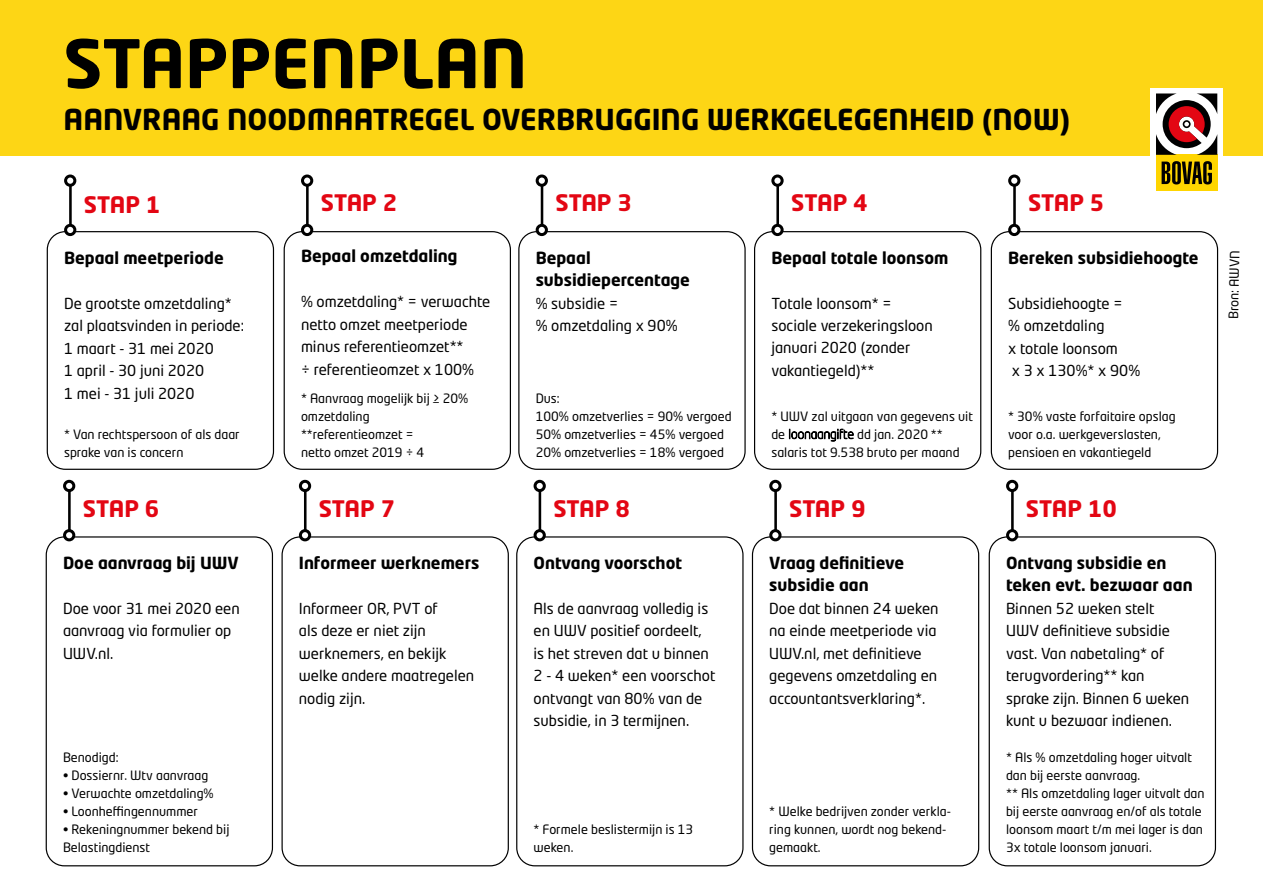
<style>
.page{position:relative;width:1263px;height:893px;background:#fff}
.page>*{position:absolute;margin:0;border:0;box-sizing:border-box;transform-origin:0 0}
.t1{font:700 66px "Neo Tech Std";color:#000}
.t2{font:700 28.5px "Neo Tech Std";color:#000}
.t3{font:700 22.5px "Neo Tech Std";color:#e30613}
.t4{font:700 16.5px/22.5px "Neo Tech Std";color:#000}
.t5{font:15px/22.5px "Neo Tech Std";color:#000}
.t6{font:12.75px/18px "Neo Tech Std";color:#000}
.s1{font-weight:300}
</style>
<div class="page">
<div style="left:47px;top:231px;width:227px;height:239px;border:1px solid #000;border-radius:18px"></div>
<hr style="left:69px;top:181px;width:3px;height:48px;background:#000">
<div style="left:66px;top:225px;width:9px;height:10px;background:#fff;border-radius:50%"></div>
<div style="left:64px;top:224px;width:12px;height:12px;border:3px solid #000;border-radius:50%"></div>
<div style="left:66px;top:176px;width:9px;height:9px;background:#fff;border-radius:50%"></div>
<div style="left:64px;top:175px;width:12px;height:12px;border:3px solid #000;border-radius:50%"></div>
<div style="left:0;top:0;width:1263px;height:155px;background:#fdd615"></div>
<div style="left:1150px;top:88px;width:73px;height:108px;background:#fff"></div>
<div style="left:1156px;top:155px;width:61px;height:36px;background:#ffd500"></div>
<svg style="left:1161px;top:161px;width:51px;height:23px"></svg>
<svg style="left:1156px;top:93px;width:61px;height:62px"></svg>
<div style="left:284px;top:231px;width:227px;height:239px;border:1px solid #000;border-radius:18px"></div>
<hr style="left:306px;top:181px;width:3px;height:48px;background:#000">
<div style="left:302px;top:225px;width:10px;height:10px;background:#fff;border-radius:50%"></div>
<div style="left:301px;top:224px;width:12px;height:12px;border:3px solid #000;border-radius:50%"></div>
<div style="left:302px;top:176px;width:10px;height:9px;background:#fff;border-radius:50%"></div>
<div style="left:301px;top:175px;width:12px;height:12px;border:3px solid #000;border-radius:50%"></div>
<div style="left:518px;top:231px;width:228px;height:239px;border:1px solid #000;border-radius:18px"></div>
<hr style="left:541px;top:181px;width:2px;height:48px;background:#000">
<div style="left:537px;top:225px;width:9px;height:10px;background:#fff;border-radius:50%"></div>
<div style="left:536px;top:224px;width:12px;height:12px;border:3px solid #000;border-radius:50%"></div>
<div style="left:537px;top:176px;width:9px;height:9px;background:#fff;border-radius:50%"></div>
<div style="left:536px;top:175px;width:12px;height:12px;border:3px solid #000;border-radius:50%"></div>
<div style="left:754px;top:231px;width:227px;height:239px;border:1px solid #000;border-radius:18px"></div>
<hr style="left:776px;top:181px;width:3px;height:48px;background:#000">
<div style="left:773px;top:225px;width:9px;height:10px;background:#fff;border-radius:50%"></div>
<div style="left:771px;top:224px;width:13px;height:12px;border:3px solid #000;border-radius:50%"></div>
<div style="left:773px;top:176px;width:9px;height:9px;background:#fff;border-radius:50%"></div>
<div style="left:771px;top:175px;width:13px;height:12px;border:3px solid #000;border-radius:50%"></div>
<div style="left:991px;top:231px;width:227px;height:239px;border:1px solid #000;border-radius:18px"></div>
<hr style="left:1013px;top:181px;width:3px;height:48px;background:#000">
<div style="left:1010px;top:225px;width:9px;height:10px;background:#fff;border-radius:50%"></div>
<div style="left:1008px;top:224px;width:12px;height:12px;border:3px solid #000;border-radius:50%"></div>
<div style="left:1010px;top:176px;width:9px;height:9px;background:#fff;border-radius:50%"></div>
<div style="left:1008px;top:175px;width:12px;height:12px;border:3px solid #000;border-radius:50%"></div>
<div style="left:46px;top:536px;width:227px;height:330px;border:1px solid #000;border-radius:18px"></div>
<hr style="left:68px;top:486px;width:3px;height:49px;background:#000">
<div style="left:65px;top:531px;width:9px;height:9px;background:#fff;border-radius:50%"></div>
<div style="left:63px;top:529px;width:12px;height:12px;border:3px solid #000;border-radius:50%"></div>
<div style="left:65px;top:481px;width:9px;height:10px;background:#fff;border-radius:50%"></div>
<div style="left:63px;top:480px;width:12px;height:12px;border:3px solid #000;border-radius:50%"></div>
<div style="left:281px;top:536px;width:228px;height:330px;border:1px solid #000;border-radius:18px"></div>
<hr style="left:304px;top:486px;width:2px;height:49px;background:#000">
<div style="left:300px;top:531px;width:10px;height:9px;background:#fff;border-radius:50%"></div>
<div style="left:299px;top:529px;width:12px;height:12px;border:3px solid #000;border-radius:50%"></div>
<div style="left:300px;top:481px;width:10px;height:10px;background:#fff;border-radius:50%"></div>
<div style="left:299px;top:480px;width:12px;height:12px;border:3px solid #000;border-radius:50%"></div>
<div style="left:516px;top:536px;width:227px;height:330px;border:1px solid #000;border-radius:18px"></div>
<hr style="left:539px;top:486px;width:2px;height:49px;background:#000">
<div style="left:535px;top:531px;width:9px;height:9px;background:#fff;border-radius:50%"></div>
<div style="left:534px;top:529px;width:12px;height:12px;border:3px solid #000;border-radius:50%"></div>
<div style="left:535px;top:481px;width:9px;height:10px;background:#fff;border-radius:50%"></div>
<div style="left:534px;top:480px;width:12px;height:12px;border:3px solid #000;border-radius:50%"></div>
<div style="left:752px;top:536px;width:227px;height:330px;border:1px solid #000;border-radius:18px"></div>
<hr style="left:774px;top:486px;width:3px;height:49px;background:#000">
<div style="left:771px;top:531px;width:9px;height:9px;background:#fff;border-radius:50%"></div>
<div style="left:769px;top:529px;width:12px;height:12px;border:3px solid #000;border-radius:50%"></div>
<div style="left:771px;top:481px;width:9px;height:10px;background:#fff;border-radius:50%"></div>
<div style="left:769px;top:480px;width:12px;height:12px;border:3px solid #000;border-radius:50%"></div>
<div style="left:989px;top:536px;width:227px;height:330px;border:1px solid #000;border-radius:18px"></div>
<hr style="left:1011px;top:486px;width:3px;height:49px;background:#000">
<div style="left:1007px;top:531px;width:10px;height:9px;background:#fff;border-radius:50%"></div>
<div style="left:1006px;top:529px;width:12px;height:12px;border:3px solid #000;border-radius:50%"></div>
<div style="left:1007px;top:481px;width:10px;height:10px;background:#fff;border-radius:50%"></div>
<div style="left:1006px;top:480px;width:12px;height:12px;border:3px solid #000;border-radius:50%"></div>
<h1 class="t1" style="left:64px;top:21px;width:465px">STAPPENPLAN</h1>
<h2 class="t2" style="left:64px;top:101px;width:1008px">AANVRAAG NOODMAATREGEL OVERBRUGGING WERKGELEGENHEID (NOW)</h2>
<h3 class="t3" style="left:84px;top:190px;width:78px">STAP 1</h3>
<p class="t4" style="left:64px;top:246px;width:161px">Bepaal meetperiode</p>
<p class="t5" style="left:64px;top:292px;width:181px">De grootste omzetdaling* zal plaatsvinden in periode:<br>1 maart - 31 mei 2020<br>1 april - 30 juni 2020<br>1 mei - 31 juli 2020</p>
<p class="t6" style="left:64px;top:425px;width:177px">* Van rechtspersoon of als daar sprake van is concern</p>
<h3 class="t3" style="left:83px;top:494px;width:78px">STAP 6</h3>
<p class="t4" style="left:63px;top:551px;width:177px">Doe aanvraag bij UWV</p>
<p class="t5" style="left:63px;top:597px;width:178px">Doe voor 31 mei 2020 een aanvraag via formulier op<br>UWV.nl.</p>
<p class="t6" style="left:63px;top:748px;width:57px">Benodigd:</p>
<p class="t6" style="left:63px;top:766px;width:147px">• Dossiernr. Wtv aanvraag</p>
<p class="t6" style="left:63px;top:784px;width:152px">• Verwachte omzetdaling%</p>
<p class="t6" style="left:63px;top:802px;width:136px">• Loonheffingennummer</p>
<p class="t6" style="left:63px;top:820px;width:168px">• Rekeningnummer bekend bij<br>Belastingdienst</p>
<h3 class="t3" style="left:321px;top:189px;width:78px">STAP 2</h3>
<p class="t4" style="left:301px;top:245px;width:158px">Bepaal omzetdaling</p>
<p class="t5" style="left:301px;top:290px;width:191px">% omzetdaling* = verwachte netto omzet meetperiode minus referentieomzet**<br>÷ referentieomzet x 100%</p>
<p class="t6" style="left:301px;top:390px;width:169px">* Aanvraag mogelijk bij ≥ 20% omzetdaling **referentieomzet =<br>netto omzet 2019 ÷ 4</p>
<h3 class="t3" style="left:319px;top:494px;width:78px">STAP 7</h3>
<p class="t4" style="left:299px;top:551px;width:182px">Informeer werknemers</p>
<p class="t5" style="left:299px;top:597px;width:177px">Informeer OR, PVT of<br>als deze er niet zijn werknemers, en bekijk welke andere maatregelen nodig zijn.</p>
<h3 class="t3" style="left:555px;top:189px;width:78px">STAP 3</h3>
<p class="t4" style="left:536px;top:246px;width:156px">Bepaal subsidiepercentage</p>
<p class="t5" style="left:536px;top:292px;width:143px">% subsidie =<br>% omzetdaling x 90%</p>
<p class="t6" style="left:536px;top:389px;width:198px">Dus:<br>100% omzetverlies = 90% vergoed<br>50% omzetverlies = 45% vergoed<br>20% omzetverlies = 18% vergoed</p>
<h3 class="t3" style="left:553px;top:494px;width:78px">STAP 8</h3>
<p class="t4" style="left:534px;top:551px;width:150px">Ontvang voorschot</p>
<p class="t5" style="left:534px;top:597px;width:183px">Als de aanvraag volledig is en UWV positief oordeelt, is het streven dat u binnen<br>2 - 4 weken* een voorschot ontvangt van 80% van de subsidie, in 3 termijnen.</p>
<p class="t6" style="left:534px;top:820px;width:161px">* Formele beslistermijn is 13 weken.</p>
<h3 class="t3" style="left:791px;top:189px;width:78px">STAP 4</h3>
<h3 class="t3" style="left:1028px;top:189px;width:78px">STAP 5</h3>
<p class="t4" style="left:771px;top:246px;width:178px">Bepaal totale loonsom</p>
<p class="t5" style="left:771px;top:292px;width:163px">Totale loonsom* = sociale verzekeringsloon januari 2020 (zonder vakantiegeld)**</p>
<p class="t6" style="left:771px;top:407px;width:203px">* UWV zal uitgaan van gegevens uit de <span class="s1">loonaangifte</span> dd jan. 2020 ** salaris tot 9.538 bruto per maand</p>
<p class="t4" style="left:1008px;top:246px;width:192px">Bereken subsidiehoogte</p>
<p class="t5" style="left:1008px;top:292px;width:134px">Subsidiehoogte =<br>% omzetdaling<br>x totale loonsom<br>x 3 x 130%* x 90%</p>
<p class="t6" style="left:1008px;top:407px;width:169px">* 30% vaste forfaitaire opslag voor o.a. werkgeverslasten, pensioen en vakantiegeld</p>
<h3 class="t3" style="left:789px;top:494px;width:78px">STAP 9</h3>
<h3 class="t3" style="left:1026px;top:494px;width:92px">STAP 10</h3>
<p class="t4" style="left:769px;top:551px;width:136px">Vraag definitieve subsidie aan</p>
<p class="t5" style="left:769px;top:597px;width:171px">Doe dat binnen 24 weken na einde meetperiode via<br>UWV.nl, met definitieve gegevens omzetdaling en accountantsverklaring*.</p>
<p class="t6" style="left:769px;top:802px;width:183px">* Welke bedrijven zonder verkla&shy;ring kunnen, wordt nog bekend&shy;gemaakt.</p>
<p class="t4" style="left:1006px;top:551px;width:188px">Ontvang subsidie en teken evt. bezwaar aan</p>
<p class="t5" style="left:1006px;top:597px;width:185px">Binnen 52 weken stelt<br>UWV definitieve subsidie vast. Van nabetaling* of terugvordering** kan sprake zijn. Binnen 6 weken kunt u bezwaar indienen.</p>
<p class="t6" style="left:1006px;top:748px;width:200px">* Als % omzetdaling hoger uitvalt dan bij eerste aanvraag.<br>** Als omzetdaling lager uitvalt dan bij eerste aanvraag en/of als totale loonsom maart t/m mei lager is dan<br>3x totale loonsom januari.</p>
<p class="t6" style="left:1224px;top:319px;width:70px;rotate:-89deg">Bron: AWVN</p>
</div>
